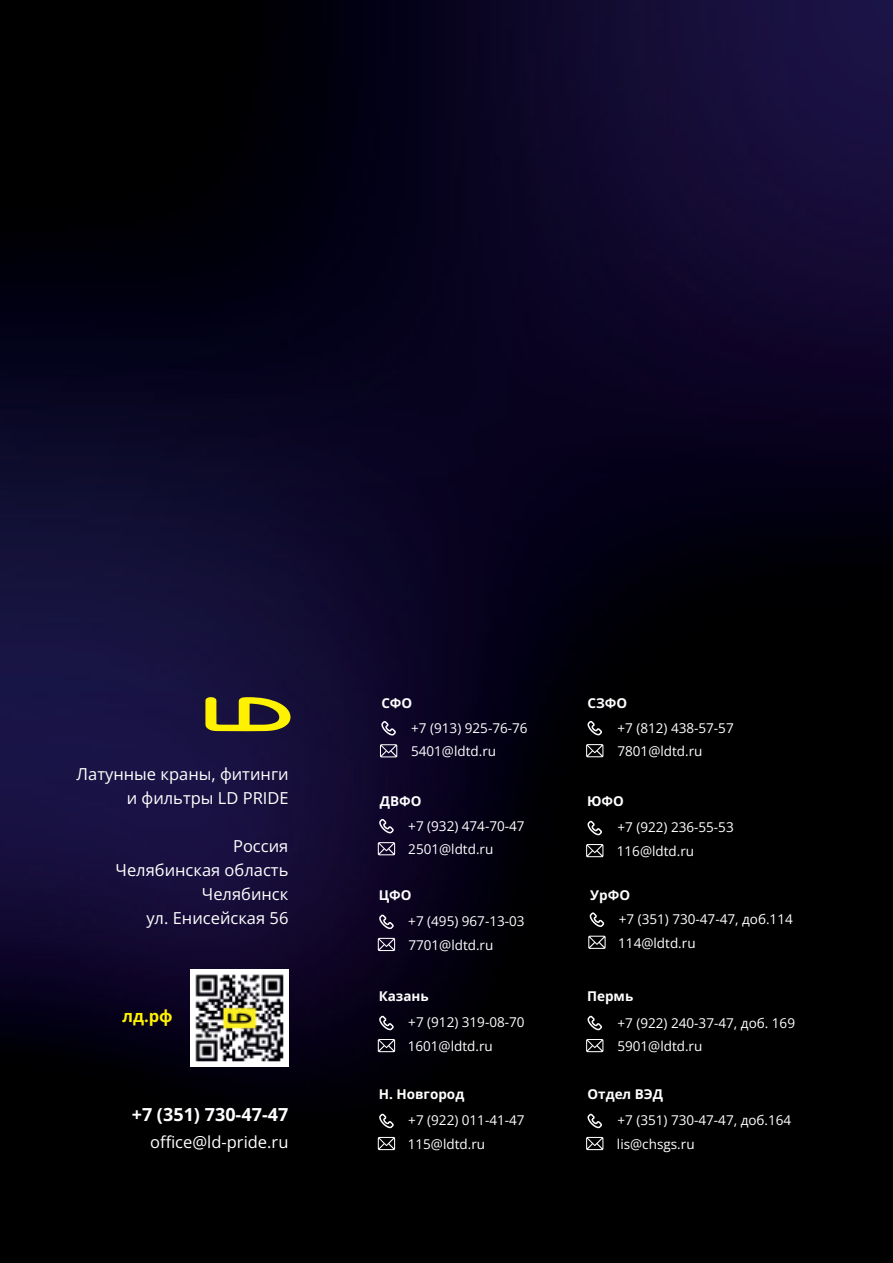
<style>
.page{position:relative;width:893px;height:1263px;background:#fff}
.page>*{position:absolute;margin:0;border:0;box-sizing:border-box;transform-origin:0 0}
.t1{font:700 18px "Open Sans";color:#fff}
.t2{font:16.5px/23.9px "Open Sans";color:#fff;text-align:right}
.t3{font:700 16.5px "Open Sans";color:#fff200}
.t4{font:13.5px/23.5px "Open Sans";color:#fff}
.t5{font:700 13.5px "Open Sans";color:#fff}
</style>
<div class="page">
<img style="left:0;top:0;width:893px;height:1263px">
<svg style="left:205px;top:697px;width:85px;height:34px;background:#8d841e"></svg>
<img style="left:190px;top:969px;width:98px;height:98px">
<svg style="left:378px;top:817px;width:17px;height:17px"></svg>
<svg style="left:378px;top:842px;width:17px;height:13px"></svg>
<svg style="left:378px;top:913px;width:17px;height:17px"></svg>
<svg style="left:378px;top:938px;width:17px;height:13px"></svg>
<svg style="left:378px;top:1014px;width:17px;height:17px"></svg>
<svg style="left:378px;top:1039px;width:17px;height:13px"></svg>
<svg style="left:378px;top:1112px;width:17px;height:17px"></svg>
<svg style="left:378px;top:1137px;width:17px;height:13px"></svg>
<svg style="left:587px;top:1014px;width:16px;height:17px"></svg>
<svg style="left:586px;top:1039px;width:17px;height:13px"></svg>
<svg style="left:587px;top:1112px;width:16px;height:17px"></svg>
<svg style="left:586px;top:1137px;width:17px;height:13px"></svg>
<svg style="left:589px;top:911px;width:17px;height:17px"></svg>
<svg style="left:588px;top:936px;width:18px;height:13px"></svg>
<svg style="left:380px;top:719px;width:17px;height:18px"></svg>
<svg style="left:380px;top:744px;width:17px;height:13px"></svg>
<svg style="left:587px;top:719px;width:16px;height:17px"></svg>
<svg style="left:586px;top:744px;width:17px;height:13px"></svg>
<svg style="left:587px;top:819px;width:16px;height:17px"></svg>
<svg style="left:586px;top:844px;width:17px;height:13px"></svg>
<p class="t2" style="left:77px;top:762px;width:214px">Латунные краны, фитинги и фильтры LD PRIDE</p>
<p class="t2" style="left:116px;top:834px;width:174px">Россия<br>Челябинская область<br>Челябинск<br>ул. Енисейская 56</p>
<p class="t3" style="left:122px;top:1005px;width:52px">лд.рф</p>
<h1 class="t1" style="left:132px;top:1102px;width:158px">+7 (351) 730-47-47</h1>
<p class="t2" style="left:150px;top:1130px;width:140px">office@ld-pride.ru</p>
<p class="t5" style="left:381px;top:694px;width:32px">СФО</p>
<p class="t4" style="left:411px;top:716px;width:118px">+7 (913) 925-76-76<br>5401@ldtd.ru</p>
<p class="t5" style="left:380px;top:792px;width:43px">ДВФО</p>
<p class="t4" style="left:408px;top:813px;width:118px">+7 (932) 474-70-47<br>2501@ldtd.ru</p>
<p class="t5" style="left:379px;top:886px;width:34px">ЦФО</p>
<p class="t4" style="left:408px;top:909px;width:118px">+7 (495) 967-13-03<br>7701@ldtd.ru</p>
<p class="t5" style="left:587px;top:694px;width:41px">СЗФО</p>
<p class="t4" style="left:617px;top:715px;width:118px">+7 (812) 438-57-57<br>7801@ldtd.ru</p>
<p class="t5" style="left:587px;top:792px;width:38px">ЮФО</p>
<p class="t4" style="left:617px;top:815px;width:118px">+7 (922) 236-55-53<br>116@ldtd.ru</p>
<p class="t5" style="left:590px;top:886px;width:41px">УрФО</p>
<p class="t4" style="left:618px;top:907px;width:176px">+7 (351) 730-47-47, доб.114<br>114@ldtd.ru</p>
<p class="t5" style="left:379px;top:987px;width:52px">Казань</p>
<p class="t5" style="left:587px;top:987px;width:48px">Пермь</p>
<p class="t4" style="left:408px;top:1010px;width:118px">+7 (912) 319-08-70<br>1601@ldtd.ru</p>
<p class="t4" style="left:617px;top:1011px;width:179px">+7 (922) 240-37-47, доб. 169<br>5901@ldtd.ru</p>
<p class="t5" style="left:379px;top:1084px;width:87px">Н. Новгород</p>
<p class="t5" style="left:587px;top:1084px;width:77px">Отдел ВЭД</p>
<p class="t4" style="left:408px;top:1108px;width:118px">+7 (922) 011-41-47<br>115@ldtd.ru</p>
<p class="t4" style="left:617px;top:1108px;width:176px">+7 (351) 730-47-47, доб.164 lis@chsgs.ru</p>
</div>
